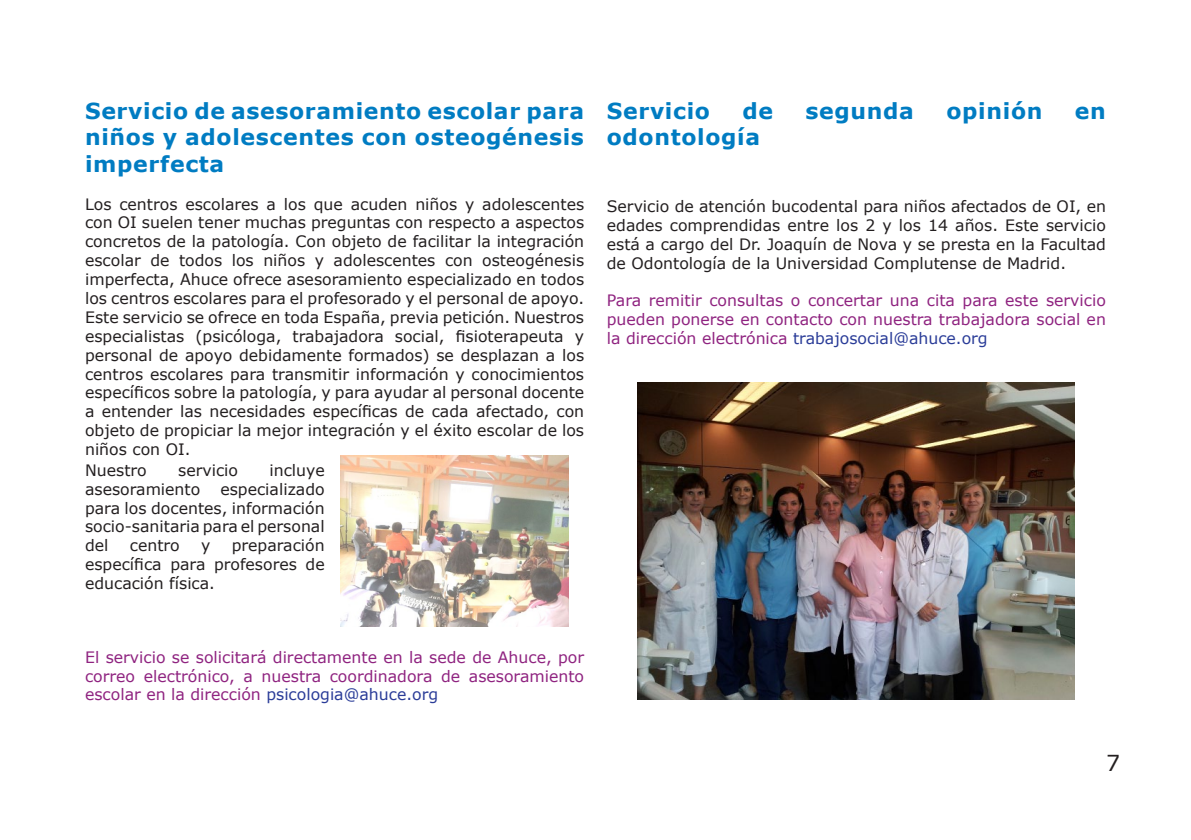
<style>
.page{position:relative;width:1191px;height:840px;background:#fff}
.page>*{position:absolute;margin:0;border:0;box-sizing:border-box;transform-origin:0 0}
.t1{font:700 22px/26.4px "Verdana";letter-spacing:.03em;color:#007cc2;text-align:justify}
.t2{font:22px "Verdana";color:#231f20}
.t3{font:15.8px/18.8px "Verdana";color:#231f20;text-align:justify}
.t4{font:15.8px/18.8px "Verdana";color:#8f2380;text-align:justify}
.s1{color:#2a3c98}
</style>
<div class="page">
<img style="left:340px;top:455px;width:229px;height:171px">
<img style="left:638px;top:383px;width:437px;height:316px">
<p class="t1" style="left:85px;top:97px;width:500px">Servicio de asesoramiento escolar para niños y adolescentes con osteogénesis imperfecta</p>
<p class="t3" style="left:85px;top:194px;width:501px">Los centros escolares a los que acuden niños y adolescentes con OI suelen tener muchas preguntas con respecto a aspectos concretos de la patología. Con objeto de facilitar la integración escolar de todos los niños y adolescentes con osteogénesis imperfecta, Ahuce ofrece asesoramiento especializado en todos los centros escolares para el profesorado y el personal de apoyo.</p>
<p class="t3" style="left:85px;top:307px;width:500px">Este servicio se ofrece en toda España, previa petición. Nuestros especialistas (psicóloga, trabajadora social, fisioterapeuta y personal de apoyo debidamente formados) se desplazan a los centros escolares para transmitir información y conocimientos específicos sobre la patología, y para ayudar al personal docente a entender las necesidades específicas de cada afectado, con objeto de propiciar la mejor integración y el éxito escolar de los niños con OI.</p>
<p class="t3" style="left:85px;top:460px;width:63px">Nuestro</p>
<p class="t3" style="left:178px;top:460px;width:61px">servicio</p>
<p class="t3" style="left:269px;top:460px;width:57px">incluye</p>
<p class="t3" style="left:85px;top:479px;width:117px">asesoramiento</p>
<p class="t3" style="left:85px;top:479px;width:241px;text-indent:135px">especializado para los docentes, información socio-sanitaria para el personal del</p>
<p class="t3" style="left:85px;top:535px;width:241px;text-indent:147px">preparación específica para profesores de educación física.</p>
<p class="t3" style="left:130px;top:535px;width:51px">centro</p>
<p class="t3" style="left:201px;top:535px;width:11px">y</p>
<p class="t1" style="left:607px;top:97px;width:105px">Servicio</p>
<p class="t1" style="left:742px;top:97px;width:32px">de</p>
<p class="t1" style="left:805px;top:97px;width:110px">segunda</p>
<p class="t1" style="left:946px;top:97px;width:97px">opinión</p>
<p class="t1" style="left:1074px;top:97px;width:32px">en</p>
<p class="t1" style="left:607px;top:124px;width:155px">odontología</p>
<p class="t3" style="left:607px;top:196px;width:501px">Servicio de atención bucodental para niños afectados de OI, en edades comprendidas entre los 2 y los 14 años. Este servicio está a cargo del Dr. Joaquín de Nova y se presta en la Facultad de Odontología de la Universidad Complutense de Madrid.</p>
<p class="t4" style="left:607px;top:291px;width:500px">Para remitir consultas o concertar una cita para este servicio pueden ponerse en contacto con nuestra trabajadora social en la dirección electrónica <span class="s1">trabajosocial@ahuce.org</span></p>
<p class="t4" style="left:85px;top:647px;width:500px">El servicio se solicitará directamente en la sede de Ahuce, por correo electrónico, a nuestra coordinadora de asesoramiento escolar en la dirección <span class="s1">psicologia@ahuce.org</span></p>
<h1 class="t2" style="left:1106px;top:747px;width:15px">7</h1>
</div>
